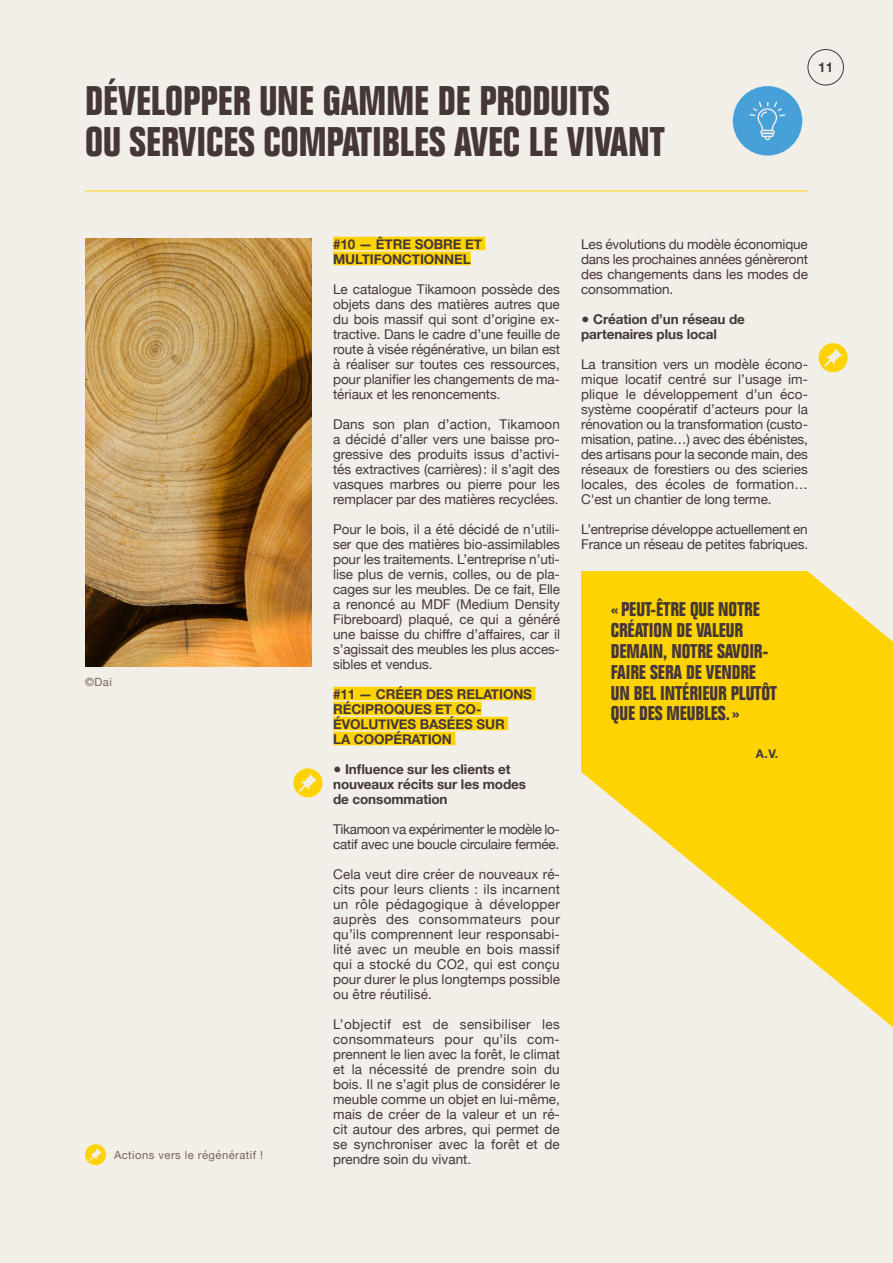
<style>
.page{position:relative;width:893px;height:1263px;background:#f2efe8}
.page>*{position:absolute;margin:0;border:0;box-sizing:border-box;transform-origin:0 0}
.t1{font:700 condensed 40.5px/40.8px "Folio";color:#453638}
.t2{font:700 condensed 19.5px/20.9px "Folio";letter-spacing:-.005em;color:#453638}
.t3{font:13.5px/15px "Helvetica Neue";letter-spacing:-.01em;color:#453638;text-align:justify}
.t4{font:700 13.5px/15px "Helvetica Neue";letter-spacing:-.01em;color:#453638}
.t5{font:700 13.35px "Helvetica Neue";color:#453638}
.t6{font:700 12px "Helvetica Neue";color:#453638}
.t7{font:11.25px "Helvetica Neue";letter-spacing:.04em;color:#76625b}
.s1{font-weight:400}
</style>
<div class="page">
<div style="left:333px;top:237px;width:152px;height:13px;background:#fed304"></div>
<div style="left:333px;top:252px;width:138px;height:13px;background:#fed304"></div>
<div style="left:333px;top:687px;width:202px;height:13px;background:#fed304"></div>
<div style="left:333px;top:702px;width:148px;height:13px;background:#fed304"></div>
<div style="left:333px;top:717px;width:175px;height:13px;background:#fed304"></div>
<div style="left:333px;top:732px;width:122px;height:13px;background:#fed304"></div>
<img style="left:85px;top:238px;width:227px;height:428px">
<div style="left:293px;top:768px;width:29px;height:29px;background:#fed304;border-radius:50%"></div>
<svg style="left:299px;top:774px;width:18px;height:18px"></svg>
<div style="left:819px;top:343px;width:29px;height:29px;background:#fed304;border-radius:50%"></div>
<svg style="left:824px;top:349px;width:18px;height:18px"></svg>
<div style="left:807px;top:49px;width:37px;height:36px;border:1px solid #453638;border-radius:50%"></div>
<svg style="left:581px;top:571px;width:312px;height:456px;fill:#fed304"></svg>
<div style="left:581px;top:571px;width:227px;height:199px;background:#fed304"></div>
<hr style="left:85px;top:190px;width:723px;height:1px;background:#fed304">
<div style="left:733px;top:86px;width:69px;height:70px;background:#48a0d9;border-radius:50%"></div>
<svg style="left:750px;top:102px;width:35px;height:38px"></svg>
<div style="left:85px;top:1144px;width:21px;height:21px;background:#fed304;border-radius:50%"></div>
<svg style="left:89px;top:1148px;width:13px;height:13px"></svg>
<p class="t1" style="left:85px;top:82px;width:581px">DÉVELOPPER UNE GAMME DE PRODUITS<br>OU SERVICES COMPATIBLES AVEC LE VIVANT</p>
<p class="t5" style="left:818px;top:57px;width:16px">11</p>
<p class="t7" style="left:85px;top:674px;width:28px">©Dai</p>
<p class="t7" style="left:114px;top:1147px;width:151px">Actions vers le régénératif !</p>
<p class="t4" style="left:333px;top:237px;width:150px">#10 — ÊTRE SOBRE ET<br>MULTIFONCTIONNEL</p>
<p class="t3" style="left:333px;top:282px;width:228px">Le catalogue Tikamoon possède des objets dans des matières autres que du bois massif qui sont d’origine ex&shy;tractive. Dans le cadre d’une feuille de route à visée régénérative, un bilan est à réaliser sur toutes ces ressources, pour planifier les changements de ma&shy;tériaux et les renoncements.</p>
<p class="t3" style="left:333px;top:417px;width:228px">Dans son plan d’action, Tikamoon a décidé d’aller vers une baisse pro&shy;gressive des produits issus d’activi&shy;tés extractives (carrières): il s’agit des vasques marbres ou pierre pour les remplacer par des matières recyclées.</p>
<p class="t3" style="left:333px;top:522px;width:228px">Pour le bois, il a été décidé de n’utili&shy;ser que des matières bio-assimilables pour les traitements. L’entreprise n’uti&shy;lise plus de vernis, colles, ou de pla&shy;cages sur les meubles. De ce fait, Elle a renoncé au MDF (Medium Density Fibreboard) plaqué, ce qui a généré une baisse du chiffre d’affaires, car il s’agissait des meubles les plus acces&shy;sibles et vendus.</p>
<p class="t4" style="left:333px;top:687px;width:200px">#11 — CRÉER DES RELATIONS<br>RÉCIPROQUES ET CO-<br>ÉVOLUTIVES BASÉES SUR<br>LA COOPÉRATION</p>
<p class="t4" style="left:333px;top:762px;width:194px">● Influence sur les clients et nouveaux récits sur les modes de consommation</p>
<p class="t3" style="left:333px;top:822px;width:228px">Tikamoon va expérimenter le modèle lo&shy;catif avec une boucle circulaire fermée.</p>
<p class="t3" style="left:333px;top:867px;width:228px">Cela veut dire créer de nouveaux ré&shy;cits pour leurs clients : ils incarnent un rôle pédagogique à développer auprès des consommateurs pour qu’ils comprennent leur responsabi&shy;lité avec un meuble en bois massif qui a stocké du CO2, qui est conçu pour durer le plus longtemps possible ou être réutilisé.</p>
<p class="t3" style="left:333px;top:1017px;width:228px">L’objectif est de sensibiliser les consommateurs pour qu’ils com&shy;prennent le lien avec la forêt, le climat et la nécessité de prendre soin du bois. Il ne s’agit plus de considérer le meuble comme un objet en lui-même, mais de créer de la valeur et un ré&shy;cit autour des arbres, qui permet de se synchroniser avec la forêt et de prendre soin du vivant.</p>
<p class="t3" style="left:581px;top:237px;width:228px">Les évolutions du modèle économique dans les prochaines années génèreront des changements dans les modes de consommation.</p>
<p class="t4" style="left:581px;top:312px;width:165px"><span class="s1">●</span> Création d’un réseau de partenaires plus local</p>
<p class="t3" style="left:581px;top:357px;width:228px">La transition vers un modèle écono&shy;mique locatif centré sur l’usage im&shy;plique le développement d’un éco&shy;système coopératif d’acteurs pour la rénovation ou la transformation (custo&shy;misation, patine…) avec des ébénistes, des artisans pour la seconde main, des réseaux de forestiers ou des scieries locales, des écoles de formation… C'est un chantier de long terme.</p>
<p class="t3" style="left:581px;top:522px;width:228px">L’entreprise développe actuellement en<br>France un réseau de petites fabriques.</p>
<p class="t2" style="left:611px;top:599px;width:168px">« PEUT-ÊTRE QUE NOTRE<br>CRÉATION DE VALEUR<br>DEMAIN, NOTRE SAVOIR-<br>FAIRE SERA DE VENDRE<br>UN BEL INTÉRIEUR PLUTÔT<br>QUE DES MEUBLES. »</p>
<p class="t6" style="left:756px;top:744px;width:24px">A.V.</p>
</div>
